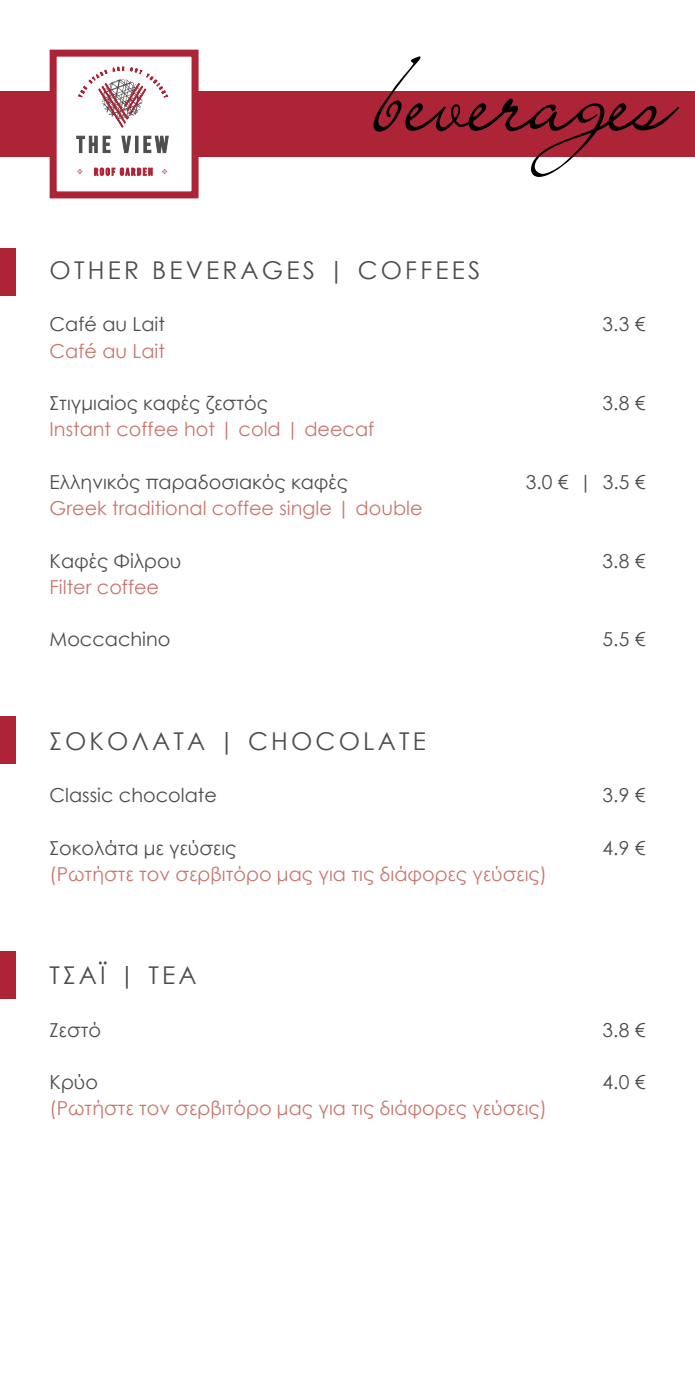
<style>
.page{position:relative;width:695px;height:1389px;background:#fff}
.page>*{position:absolute;margin:0;border:0;box-sizing:border-box;transform-origin:0 0}
.t1{font:128.8px "Lainie Day SH";color:#000;scale:.83 1}
.t2{font:24.5px "Century Gothic";letter-spacing:.13em;color:#4d4d4f}
.t3{font:19.25px "Century Gothic";color:#c7776e}
.t4{font:19.25px "Century Gothic";color:#4d4d4f}
</style>
<div class="page">
<div style="left:0;top:92px;width:694px;height:65px;background:#ad2436"></div>
<div style="left:53px;top:53px;width:142px;height:142px;background:#fff"></div>
<svg style="left:76px;top:136px;width:21px;height:17px"></svg>
<svg style="left:103px;top:136px;width:7px;height:17px"></svg>
<svg style="left:121px;top:136px;width:10px;height:17px"></svg>
<hr style="left:135px;top:136px;width:3px;height:17px;background:#4d4d4f">
<svg style="left:144px;top:136px;width:24px;height:17px"></svg>
<svg style="left:77px;top:169px;width:6px;height:5px"></svg>
<svg style="left:94px;top:167px;width:58px;height:9px"></svg>
<svg style="left:162px;top:169px;width:5px;height:5px"></svg>
<svg style="left:78px;top:67px;width:89px;height:61px"></svg>
<div style="left:50px;top:50px;width:148px;height:148px;border:7px solid #ad2436"></div>
<div style="left:0;top:248px;width:15px;height:47px;background:#ad2436"></div>
<div style="left:0;top:717px;width:15px;height:47px;background:#ad2436"></div>
<div style="left:0;top:951px;width:15px;height:47px;background:#ad2436"></div>
<hr style="left:694px;top:375px;width:1px;height:47px;background:#ad2436">
<hr style="left:694px;top:582px;width:1px;height:47px;background:#ad2436">
<hr style="left:694px;top:1001px;width:1px;height:47px;background:#ad2436">
<h1 class="t1" style="left:378px;top:7px;width:359px">beverages</h1>
<p class="t2" style="left:50px;top:253px;width:432px">OTHER BEVERAGES | COFFEES</p>
<p class="t4" style="left:50px;top:311px;width:117px">Café au Lait</p>
<p class="t4" style="left:602px;top:311px;width:44px">3.3 €</p>
<p class="t3" style="left:50px;top:337px;width:117px">Café au Lait</p>
<p class="t4" style="left:50px;top:390px;width:220px">Στιγμιαίος καφές ζεστός</p>
<p class="t4" style="left:602px;top:390px;width:44px">3.8 €</p>
<p class="t3" style="left:50px;top:416px;width:326px">Instant coffee hot | cold | deecaf</p>
<p class="t4" style="left:50px;top:469px;width:300px">Ελληνικός παραδοσιακός καφές</p>
<p class="t4" style="left:525px;top:469px;width:121px">3.0 € | 3.5 €</p>
<p class="t3" style="left:50px;top:495px;width:374px">Greek traditional coffee single | double</p>
<p class="t4" style="left:50px;top:547px;width:133px">Καφές Φίλρου</p>
<p class="t4" style="left:602px;top:547px;width:44px">3.8 €</p>
<p class="t3" style="left:50px;top:574px;width:111px">Filter coffee</p>
<p class="t4" style="left:50px;top:626px;width:122px">Moccachino</p>
<p class="t4" style="left:602px;top:626px;width:44px">5.5 €</p>
<p class="t2" style="left:50px;top:724px;width:377px">ΣΟΚΟΛΑΤΑ | CHOCOLATE</p>
<p class="t4" style="left:50px;top:782px;width:169px">Classic chocolate</p>
<p class="t4" style="left:602px;top:782px;width:44px">3.9 €</p>
<p class="t4" style="left:50px;top:834px;width:188px">Σοκολάτα με γεύσεις</p>
<p class="t4" style="left:602px;top:834px;width:44px">4.9 €</p>
<p class="t3" style="left:50px;top:861px;width:498px">(Ρωτήστε τον σερβιτόρο μας για τις διάφορες γεύσεις)</p>
<p class="t2" style="left:50px;top:958px;width:148px">ΤΣΑΪ | ΤΕΑ</p>
<p class="t4" style="left:50px;top:1016px;width:53px">Ζεστό</p>
<p class="t4" style="left:602px;top:1016px;width:44px">3.8 €</p>
<p class="t4" style="left:50px;top:1069px;width:50px">Κρύο</p>
<p class="t4" style="left:602px;top:1069px;width:44px">4.0 €</p>
<p class="t3" style="left:50px;top:1095px;width:498px">(Ρωτήστε τον σερβιτόρο μας για τις διάφορες γεύσεις)</p>
</div>
